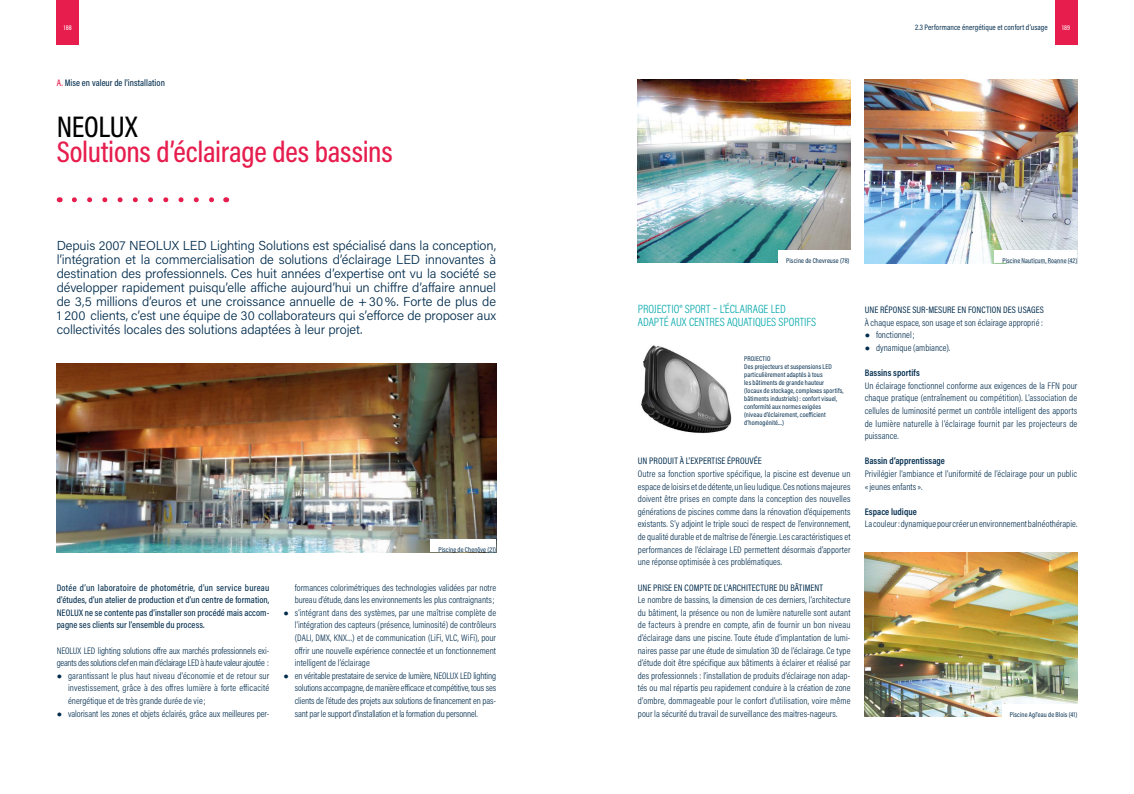
<style>
.page{position:relative;width:1134px;height:794px;background:#fff}
.page>*{position:absolute;margin:0;border:0;box-sizing:border-box;transform-origin:0 0}
.TITRE_ARTICLE_ROUGE{font:500 30px/25.2px "Acumin Pro Cond";letter-spacing:-.01em;color:#e61d4d}
.CHAPÔ_JUSTIFIÉ{font:300 13px/14px "Acumin Pro";letter-spacing:-.01em;color:#002c4d;text-align:justify}
.INTERTITRE_VERT{font:300 12px/12.6px "Acumin Pro Cond";color:#00a7aa}
.TXT_COURANT{font:300 9.5px/12.6px "Acumin Pro Cond";letter-spacing:.005em;color:#002c4d;text-align:justify}
.TXT_COURANT-2{font:500 9.5px/12.6px "Acumin Pro Cond";letter-spacing:.005em;color:#002c4d;text-align:justify}
.TXT_COURANT-3{font:300 9.5px/12.6px "Acumin Pro Cond";letter-spacing:-.015em;color:#002c4d}
.INTERTITRE_NIVEAU_2{font:9.5px "Acumin Pro Cond";letter-spacing:.01em;color:#002c4d}
.TXT_COURANT-4{font:600 9.5px "Acumin Pro Cond";letter-spacing:.005em;color:#002c4d}
.TITRE_ARTICLE_VERT{font:500 9.5px "Acumin Pro Cond";letter-spacing:.005em;color:#002c4d}
.t1{font:8px "Acumin Pro Cond";letter-spacing:.01em;color:#002c4d}
.LÉGENDES_PHOTOS_NO_G{font:7px/8px "Acumin Pro Cond";letter-spacing:.015em;color:#002c4d}
.t2{font:500 7px "Acumin Pro Cond";letter-spacing:.015em;color:#fff}
.s1{color:#e61d4d}
.s2{color:#000}
.s3{font-family:"Arial";font-weight:900;font-size:9px}
</style>
<div class="page">
<img style="left:641px;top:345px;width:91px;height:89px">
<img style="left:865px;top:553px;width:212px;height:163px">
<div style="left:1002px;top:704px;width:75px;height:12px;background:#fff"></div>
<img style="left:865px;top:79px;width:212px;height:184px">
<img style="left:638px;top:79px;width:212px;height:184px">
<div style="left:995px;top:250px;width:82px;height:13px;background:#fff"></div>
<div style="left:778px;top:250px;width:72px;height:13px;background:#fff"></div>
<div style="left:1055px;top:0;width:22px;height:45px;background:#e61d4d"></div>
<div style="left:57px;top:0;width:22px;height:45px;background:#e61d4d"></div>
<svg style="left:74px;top:197px;width:140px;height:5px"></svg>
<img style="left:57px;top:364px;width:439px;height:188px">
<div style="left:431px;top:539px;width:65px;height:13px;background:#fff"></div>
<p class="t2" style="left:64px;top:23px;width:10px">188</p>
<p class="t1" style="left:915px;top:23px;width:134px">2.3 Performance énergétique et confort d’usage</p>
<p class="t2" style="left:1062px;top:23px;width:9px">189</p>
<p class="TITRE_ARTICLE_VERT" style="left:57px;top:77px;width:110px"><span class="s1">A.</span> Mise en valeur de l'installation</p>
<p class="TITRE_ARTICLE_ROUGE" style="left:57px;top:113px;width:337px"><span class="s2">NEOLUX<br></span>Solutions d’éclairage des bassins</p>
<p class="CHAPÔ_JUSTIFIÉ" style="left:57px;top:238px;width:441px">Depuis 2007 NEOLUX LED Lighting Solutions est spécialisé dans la conception, l’intégration et la commercialisation de solutions d’éclairage LED innovantes à destination des professionnels. Ces huit années d’expertise ont vu la société se développer rapidement puisqu’elle affiche aujourd’hui un chiffre d’affaire annuel de 3,5 millions d’euros et une croissance annuelle de +30%. Forte de plus de 1 200 clients, c’est une équipe de 30 collaborateurs qui s’efforce de proposer aux collectivités locales des solutions adaptées à leur projet.</p>
<p class="TXT_COURANT-2" style="left:57px;top:581px;width:214px">Dotée d’un laboratoire de photométrie, d’un service bureau d’études, d’un atelier de production et d’un centre de formation, NEOLUX ne se contente pas d’installer son procédé mais accom&shy;pagne ses clients sur l’ensemble du process.</p>
<p class="TXT_COURANT-3" style="left:57px;top:644px;width:214px">NEOLUX LED lighting solutions offre aux marchés professionnels exi&shy;geants des solutions clef en main d’éclairage LED à haute valeur ajoutée :</p>
<p class="TXT_COURANT" style="left:68px;top:669px;width:203px;text-indent:-11px"><span class="s3">●</span> garantissant le plus haut niveau d’économie et de retour sur investissement, grâce à des offres lumière à forte efficacité énergétique et de très grande durée de vie;</p>
<p class="TXT_COURANT" style="left:57px;top:707px;width:214px"><span class="s3">●</span> valorisant les zones et objets éclairés, grâce aux meilleures per-</p>
<p class="LÉGENDES_PHOTOS_NO_G" style="left:438px;top:546px;width:59px">Piscine de Chenôve (21)</p>
<p class="TXT_COURANT" style="left:295px;top:581px;width:203px">formances colorimétriques des technologies validées par notre bureau d’étude, dans les environnements les plus contraignants;</p>
<p class="TXT_COURANT" style="left:295px;top:606px;width:203px;text-indent:-11px"><span class="s3">●</span> s’intégrant dans des systèmes, par une maîtrise complète de l’intégration des capteurs (présence, luminosité) de contrôleurs (DALI, DMX, KNX…) et de communication (LiFi, VLC, WiFi), pour offrir une nouvelle expérience connectée et un fonctionnement intelligent de l’éclairage</p>
<p class="TXT_COURANT" style="left:295px;top:669px;width:203px;text-indent:-11px"><span class="s3">●</span> en véritable prestataire de service de lumière, NEOLUX LED lighting solutions accompagne, de manière efficace et compétitive, tous ses clients de l'étude des projets aux solutions de financement en pas&shy;sant par le support d'installation et la formation du personnel.</p>
<p class="LÉGENDES_PHOTOS_NO_G" style="left:786px;top:256px;width:65px">Piscine de Chevreuse (78)</p>
<p class="LÉGENDES_PHOTOS_NO_G" style="left:1002px;top:256px;width:76px">Piscine Nauticum, Roanne (42)</p>
<p class="INTERTITRE_VERT" style="left:638px;top:302px;width:180px">PROJECTIO® SPORT – L’ÉCLAIRAGE LED<br>ADAPTÉ AUX CENTRES AQUATIQUES SPORTIFS</p>
<p class="LÉGENDES_PHOTOS_NO_G" style="left:744px;top:354px;width:101px">PROJECTIO<br>Des projecteurs et suspensions LED particulièrement adaptés à tous<br>les bâtiments de grande hauteur (locaux de stockage, complexes sportifs, bâtiments industriels) : confort visuel, conformité aux normes exigées<br>(niveau d’éclairement, coefficient d’homogénité…)</p>
<p class="INTERTITRE_NIVEAU_2" style="left:638px;top:455px;width:125px">UN PRODUIT À L’EXPERTISE ÉPROUVÉE</p>
<p class="TXT_COURANT" style="left:638px;top:467px;width:214px">Outre sa fonction sportive spécifique, la piscine est devenue un espace de loisirs et de détente, un lieu ludique. Ces notions majeures doivent être prises en compte dans la conception des nouvelles générations de piscines comme dans la rénovation d’équipements existants. S’y adjoint le triple souci de respect de l’environnement, de qualité durable et de maîtrise de l’énergie. Les caractéristiques et performances de l’éclairage LED permettent désormais d’apporter une réponse optimisée à ces problématiques.</p>
<p class="INTERTITRE_NIVEAU_2" style="left:638px;top:581px;width:187px">UNE PRISE EN COMPTE DE L’ARCHITECTURE DU BÂTIMENT</p>
<p class="TXT_COURANT" style="left:638px;top:593px;width:214px">Le nombre de bassins, la dimension de ces derniers, l’architecture du bâtiment, la présence ou non de lumière naturelle sont autant de facteurs à prendre en compte, afin de fournir un bon niveau d’éclairage dans une piscine. Toute étude d’implantation de lumi&shy;naires passe par une étude de simulation 3D de l’éclairage. Ce type d’étude doit être spécifique aux bâtiments à éclairer et réalisé par des professionnels : l’installation de produits d’éclairage non adap&shy;tés ou mal répartis peu rapidement conduire à la création de zone d’ombre, dommageable pour le confort d’utilisation, voire même pour la sécurité du travail de surveillance des maitres-nageurs.</p>
<p class="INTERTITRE_NIVEAU_2" style="left:865px;top:304px;width:181px">UNE RÉPONSE SUR-MESURE EN FONCTION DES USAGES</p>
<p class="TXT_COURANT" style="left:865px;top:316px;width:180px">À chaque espace, son usage et son éclairage approprié :</p>
<p class="TXT_COURANT" style="left:865px;top:329px;width:52px"><span class="s3">●</span> fonctionnel ;</p>
<p class="TXT_COURANT" style="left:865px;top:341px;width:87px"><span class="s3">●</span> dynamique (ambiance).</p>
<p class="TXT_COURANT-4" style="left:865px;top:367px;width:57px">Bassins sportifs</p>
<p class="TXT_COURANT" style="left:865px;top:379px;width:214px">Un éclairage fonctionnel conforme aux exigences de la FFN pour chaque pratique (entraînement ou compétition). L’association de cellules de luminosité permet un contrôle intelligent des apports de lumière naturelle à l’éclairage fournit par les projecteurs de puissance.</p>
<p class="TXT_COURANT-4" style="left:865px;top:455px;width:82px">Bassin d’apprentissage</p>
<p class="TXT_COURANT" style="left:865px;top:467px;width:214px">Privilégier l’ambiance et l’uniformité de l’éclairage pour un public «jeunes enfants».</p>
<p class="TXT_COURANT-4" style="left:865px;top:505px;width:54px">Espace ludique</p>
<p class="TXT_COURANT" style="left:865px;top:518px;width:214px">La couleur : dynamique pour créer un environnement balnéothérapie.</p>
<p class="LÉGENDES_PHOTOS_NO_G" style="left:1010px;top:710px;width:69px">Piscine Agl'eau de Blois (41)</p>
</div>
